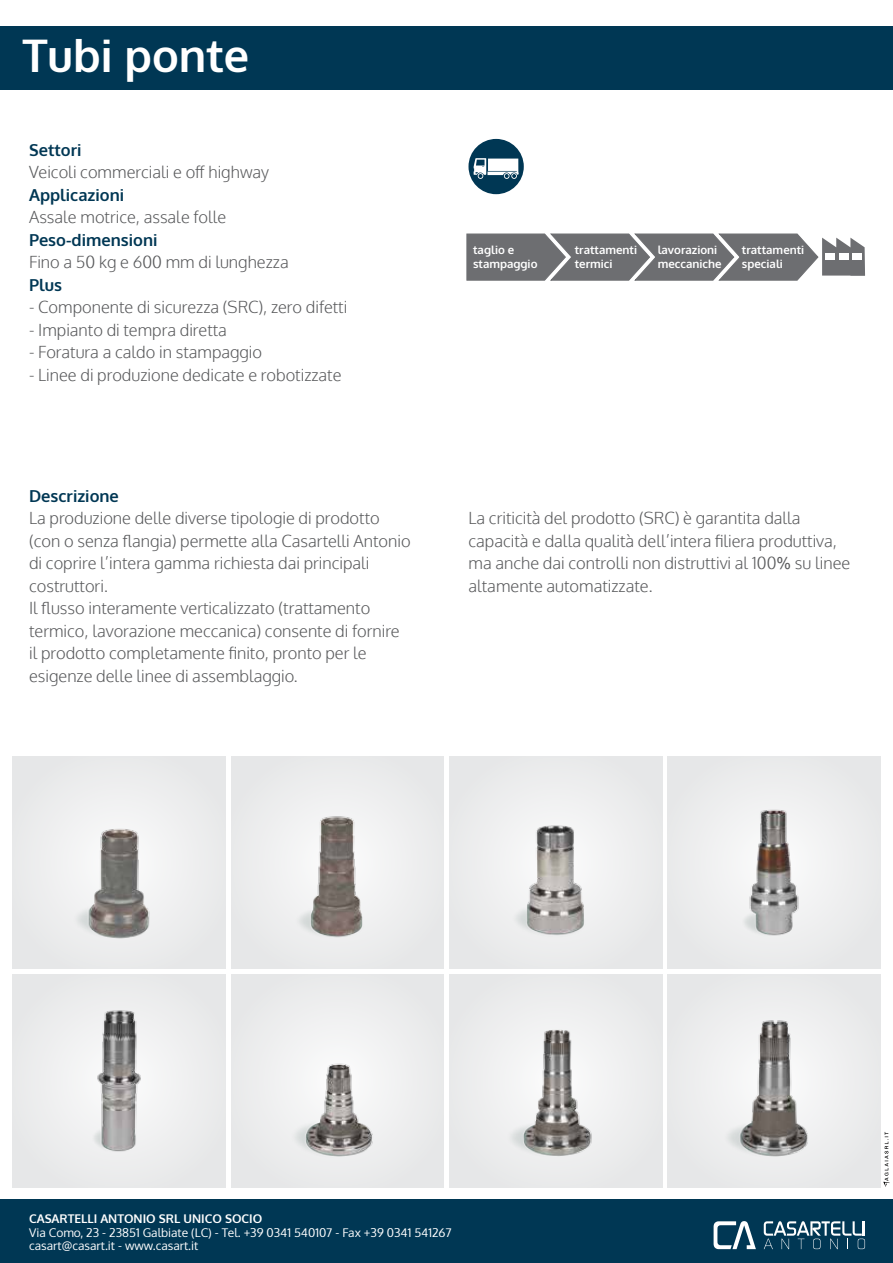
<style>
.page{position:relative;width:893px;height:1263px;background:#fff}
.page>*{position:absolute;margin:0;border:0;box-sizing:border-box;transform-origin:0 0}
.t1{font:700 45px "Oxygen";color:#fff}
.t2{font:300 16.5px/22.5px "Oxygen";color:#58595b}
.t3{font:700 16.5px "Oxygen";color:#003754}
.t4{font:12px/13.5px "Oxygen";color:#fff}
.t5{font:700 12px "Oxygen";color:#fff}
.t6{font:700 11.4px/13.8px "Oxygen";color:#fff}
.s1{font-family:"Arial";font-weight:400}
</style>
<div class="page">
<div style="left:0;top:1199px;width:893px;height:64px;background:#003754"></div>
<div style="left:231px;top:756px;width:213px;height:213px;background:#eaebec"></div>
<img style="left:281px;top:806px;width:114px;height:131px">
<div style="left:13px;top:974px;width:212px;height:213px;background:#eaebec"></div>
<img style="left:13px;top:756px;width:213px;height:213px">
<img style="left:231px;top:974px;width:213px;height:213px">
<img style="left:68px;top:1010px;width:103px;height:142px">
<img style="left:449px;top:756px;width:213px;height:213px">
<img style="left:449px;top:974px;width:213px;height:213px">
<div style="left:668px;top:756px;width:212px;height:213px;background:#ebebec"></div>
<img style="left:723px;top:810px;width:103px;height:126px">
<img style="left:668px;top:974px;width:212px;height:213px">
<svg style="left:714px;top:1221px;width:42px;height:28px"></svg>
<svg style="left:764px;top:1221px;width:101px;height:28px"></svg>
<div style="left:0;top:26px;width:893px;height:64px;background:#003754"></div>
<svg style="left:466px;top:233px;width:399px;height:48px;background:#7e7f82"></svg>
<div style="left:825px;top:253px;width:10px;height:7px;background:#fff"></div>
<div style="left:839px;top:253px;width:9px;height:7px;background:#fff"></div>
<div style="left:853px;top:253px;width:9px;height:7px;background:#fff"></div>
<div style="left:468px;top:139px;width:56px;height:55px;background:#003754;border-radius:50%"></div>
<svg style="left:474px;top:158px;width:45px;height:21px"></svg>
<svg style="left:883px;top:1132px;width:7px;height:55px"></svg>
<h1 class="t1" style="left:22px;top:28px;width:228px">Tubi ponte</h1>
<p class="t3" style="left:29px;top:140px;width:54px">Settori</p>
<p class="t2" style="left:29px;top:162px;width:242px">Veicoli commerciali e off highway</p>
<p class="t3" style="left:29px;top:185px;width:97px">Applicazioni</p>
<p class="t2" style="left:29px;top:207px;width:199px">Assale motrice, assale folle</p>
<p class="t3" style="left:29px;top:230px;width:130px">Peso-dimensioni</p>
<p class="t2" style="left:29px;top:252px;width:261px">Fino a 50 kg e 600 mm di lunghezza</p>
<p class="t3" style="left:29px;top:275px;width:34px">Plus</p>
<p class="t2" style="left:29px;top:297px;width:320px">- Componente di sicurezza (SRC), zero difetti</p>
<p class="t2" style="left:29px;top:319px;width:199px">- Impianto di tempra diretta</p>
<p class="t2" style="left:29px;top:342px;width:234px">- Foratura a caldo in stampaggio</p>
<p class="t2" style="left:29px;top:364px;width:314px">- Linee di produzione dedicate e robotizzate</p>
<p class="t6" style="left:473px;top:243px;width:66px">taglio e stampaggio</p>
<p class="t6" style="left:575px;top:243px;width:64px">trattamenti termici</p>
<p class="t6" style="left:742px;top:243px;width:64px">trattamenti speciali</p>
<p class="t6" style="left:658px;top:243px;width:65px">lavorazioni meccaniche</p>
<p class="t3" style="left:29px;top:485px;width:91px">Descrizione</p>
<p class="t2" style="left:29px;top:508px;width:383px">La produzione delle diverse tipologie di prodotto (con o senza flangia) permette alla Casartelli Antonio di coprire l’intera gamma richiesta dai principali costruttori.<br>Il flusso interamente verticalizzato (trattamento termico, lavorazione meccanica) consente di fornire il prodotto completamente finito, pronto per le esigenze delle linee di assemblaggio.</p>
<p class="t2" style="left:468px;top:508px;width:383px">La criticità del prodotto (SRC) è garantita dalla capacità e dalla qualità dell’intera filiera produttiva, ma anche dai controlli non distruttivi al 100<span class="s1">%</span> su linee altamente automatizzate.</p>
<p class="t5" style="left:29px;top:1211px;width:235px">CASARTELLI ANTONIO SRL UNICO SOCIO</p>
<p class="t4" style="left:29px;top:1226px;width:424px">Via Como, 23 - 23851 Galbiate (LC) - Tel. +39 0341 540107 - Fax +39 0341 541267 casart@casart.it - www.casart.it</p>
</div>
